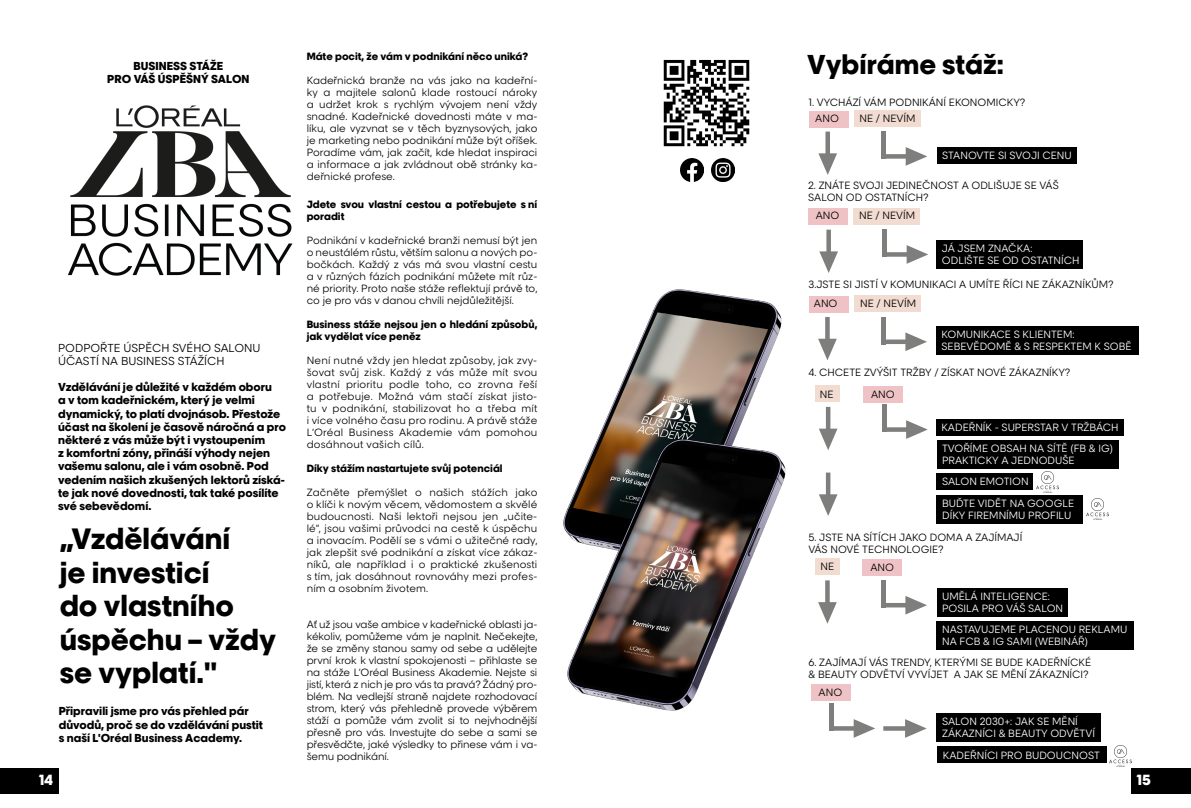
<style>
.page{position:relative;width:1191px;height:808px;background:#fff}
.page>*{position:absolute;margin:0;border:0;box-sizing:border-box;transform-origin:0 0}
.t1{font:28px/33.6px "LOREAL PRO 5 Bold";color:#000}
.t2{font:26px "LOREAL PRO 5 Bold";color:#000}
.t3{font:14px "LOREAL PRO 5 Bold";color:#fff}
.t4{font:11px/13.2px "LOREAL PRO 5 Bold";color:#000}
.t5{font:11px/13.2px "LOREAL PRO 2 Book";color:#000}
.t6{font:10px/12px "LOREAL PRO 2 Book";color:#000;text-align:justify}
.t7{font:10px/12px "LOREAL PRO 2 Book";color:#fff}
.t8{font:10px/12px "LOREAL PRO 5 Bold";color:#000}
</style>
<div class="page">
<div style="left:0;top:768px;width:59px;height:26px;background:#000"></div>
<div style="left:1131px;top:768px;width:60px;height:25px;background:#000"></div>
<img style="left:68px;top:105px;width:225px;height:171px">
<img style="left:564px;top:289px;width:217px;height:244px">
<img style="left:567px;top:439px;width:218px;height:271px">
<div style="left:854px;top:111px;width:66px;height:16px;background:#f2dbd1"></div>
<div style="left:854px;top:208px;width:66px;height:16px;background:#f2dbd1"></div>
<div style="left:854px;top:296px;width:67px;height:16px;background:#f2dbd1"></div>
<div style="left:815px;top:385px;width:25px;height:17px;background:#f2dbd1"></div>
<div style="left:815px;top:558px;width:25px;height:17px;background:#f2dbd1"></div>
<div style="left:936px;top:147px;width:140px;height:17px;background:#000"></div>
<div style="left:936px;top:419px;width:187px;height:17px;background:#000"></div>
<div style="left:936px;top:473px;width:97px;height:17px;background:#000"></div>
<div style="left:937px;top:747px;width:169px;height:16px;background:#000"></div>
<div style="left:936px;top:241px;width:146px;height:28px;background:#000"></div>
<div style="left:936px;top:326px;width:202px;height:29px;background:#000"></div>
<div style="left:936px;top:440px;width:182px;height:29px;background:#000"></div>
<div style="left:936px;top:588px;width:131px;height:29px;background:#000"></div>
<div style="left:936px;top:714px;width:165px;height:28px;background:#000"></div>
<div style="left:936px;top:495px;width:146px;height:28px;background:#000"></div>
<div style="left:936px;top:622px;width:198px;height:28px;background:#000"></div>
<div style="left:808px;top:111px;width:40px;height:16px;background:#efc3c5"></div>
<div style="left:808px;top:208px;width:40px;height:17px;background:#efc3c5"></div>
<div style="left:809px;top:296px;width:40px;height:16px;background:#efc3c5"></div>
<div style="left:863px;top:386px;width:40px;height:17px;background:#efc3c5"></div>
<div style="left:862px;top:559px;width:40px;height:17px;background:#efc3c5"></div>
<div style="left:810px;top:684px;width:40px;height:17px;background:#efc3c5"></div>
<svg style="left:818px;top:132px;width:19px;height:43px"></svg>
<svg style="left:819px;top:230px;width:19px;height:43px"></svg>
<svg style="left:818px;top:317px;width:19px;height:43px"></svg>
<svg style="left:819px;top:407px;width:18px;height:43px"></svg>
<svg style="left:819px;top:473px;width:18px;height:43px"></svg>
<svg style="left:818px;top:580px;width:19px;height:44px"></svg>
<svg style="left:883px;top:719px;width:43px;height:19px"></svg>
<svg style="left:886px;top:147px;width:41px;height:19px"></svg>
<div style="left:881px;top:132px;width:5px;height:27px;background:#7e7e7d"></div>
<svg style="left:887px;top:245px;width:41px;height:19px"></svg>
<div style="left:882px;top:230px;width:5px;height:27px;background:#7e7e7d"></div>
<svg style="left:883px;top:332px;width:44px;height:19px"></svg>
<hr style="left:881px;top:317px;width:4px;height:27px;background:#7e7e7d">
<svg style="left:886px;top:420px;width:41px;height:19px"></svg>
<hr style="left:882px;top:405px;width:4px;height:27px;background:#7e7e7d">
<svg style="left:883px;top:596px;width:44px;height:18px"></svg>
<hr style="left:881px;top:580px;width:4px;height:27px;background:#7e7e7d">
<svg style="left:834px;top:719px;width:41px;height:19px"></svg>
<div style="left:829px;top:704px;width:5px;height:27px;background:#7e7e7d"></div>
<img style="left:680px;top:158px;width:24px;height:23px">
<img style="left:711px;top:158px;width:24px;height:23px">
<img style="left:1036px;top:472px;width:22px;height:21px">
<img style="left:1086px;top:498px;width:22px;height:21px">
<img style="left:1109px;top:746px;width:22px;height:21px">
<img style="left:663px;top:59px;width:87px;height:88px">
<p class="t4" style="left:107px;top:59px;width:144px;text-align:center">BUSINESS STÁŽE<br>PRO VÁŠ ÚSPĚŠNÝ SALON</p>
<p class="t5" style="left:58px;top:340px;width:204px">PODPOŘTE ÚSPĚCH SVÉHO SALONU<br>ÚČASTÍ NA BUSINESS STÁŽÍCH</p>
<p class="t4" style="left:58px;top:380px;width:229px">Vzdělávání je důležité v každém oboru<br>a v tom kadeřnickém, který je velmi dynamický, to platí dvojnásob. Přestože účast na školení je časově náročná a pro některé z vás může být i vystoupením<br>z komfortní zóny, přináší výhody nejen vašemu salonu, ale i vám osobně. Pod vedením našich zkušených lektorů získá&shy;te jak nové dovednosti, tak také posílíte své sebevědomí.</p>
<h1 class="t1" style="left:60px;top:520px;width:218px">„Vzdělávání<br>je investicí<br>do vlastního úspěchu – vždy se vyplatí."</h1>
<p class="t4" style="left:59px;top:704px;width:206px">Připravili jsme pro vás přehled pár důvodů, proč se do vzdělávání pustit s naší L'Oréal Business Academy.</p>
<h3 class="t3" style="left:39px;top:769px;width:16px">14</h3>
<p class="t8" style="left:307px;top:50px;width:223px">Máte pocit, že vám v podnikání něco uniká?</p>
<p class="t6" style="left:307px;top:74px;width:232px">Kadeřnická branže na vás jako na kadeřní&shy;ky a majitele salonů klade rostoucí nároky a udržet krok s rychlým vývojem není vždy snadné. Kadeřnické dovednosti máte v ma&shy;líku, ale vyzvnat se v těch byznysových, jako je marketing nebo podnikání může být oříšek.<br>Poradíme vám, jak začít, kde hledat inspiraci a informace a jak zvládnout obě stránky ka&shy;deřnické profese.</p>
<p class="t8" style="left:307px;top:197px;width:232px">Jdete svou vlastní cestou a potřebujete s ní poradit</p>
<p class="t6" style="left:307px;top:233px;width:232px">Podnikání v kadeřnické branži nemusí být jen o neustálém růstu, větším salonu a nových po&shy;bočkách. Každý z vás má svou vlastní cestu a v různých fázích podnikání můžete mít růz&shy;né priority. Proto naše stáže reflektují právě to, co je pro vás v danou chvíli nejdůležitější.</p>
<p class="t8" style="left:307px;top:317px;width:232px">Business stáže nejsou jen o hledání způsobů, jak vydělat více peněz</p>
<p class="t6" style="left:307px;top:353px;width:232px">Není nutné vždy jen hledat způsoby, jak zvy&shy;šovat svůj zisk. Každý z vás může mít svou vlastní prioritu podle toho, co zrovna řeší a potřebuje. Možná vám stačí získat jisto&shy;tu v podnikání, stabilizovat ho a třeba mít i více volného času pro rodinu. A právě stáže L‘Oréal Business Akademie vám pomohou dosáhnout vašich cílů.</p>
<p class="t8" style="left:307px;top:461px;width:197px">Díky stážím nastartujete svůj potenciál</p>
<p class="t6" style="left:307px;top:485px;width:232px">Začněte přemýšlet o našich stážích jako o klíči k novým věcem, vědomostem a skvělé budoucnosti. Naši lektoři nejsou jen „učite&shy;lé“, jsou vašimi průvodci na cestě k úspěchu a inovacím. Podělí se s vámi o užitečné rady, jak zlepšit své podnikání a získat více zákaz&shy;níků, ale například i o praktické zkušenosti s tím, jak dosáhnout rovnováhy mezi profes&shy;ním a osobním životem.</p>
<p class="t6" style="left:307px;top:617px;width:232px">Ať už jsou vaše ambice v kadeřnické oblasti ja&shy;kékoliv, pomůžeme vám je naplnit. Nečekejte, že se změny stanou samy od sebe a udělejte první krok k vlastní spokojenosti – přihlaste se na stáže L‘Oréal Business Akademie. Nejste si jistí, která z nich je pro vás ta pravá? Žádný pro&shy;blém. Na vedlejší straně najdete rozhodovací strom, který vás přehledně provede výběrem stáží a pomůže vám zvolit si to nejvhodnější přesně pro vás. Investujte do sebe a sami se přesvědčte, jaké výsledky to přinese vám i va&shy;šemu podnikání.</p>
<h2 class="t2" style="left:807px;top:44px;width:198px">Vybíráme stáž:</h2>
<p class="t6" style="left:808px;top:95px;width:218px">1. VYCHÁZÍ VÁM PODNIKÁNÍ EKONOMICKY?</p>
<p class="t6" style="left:815px;top:111px;width:25px">ANO</p>
<p class="t6" style="left:859px;top:112px;width:57px">NE / NEVÍM</p>
<p class="t7" style="left:942px;top:149px;width:131px">STANOVTE SI SVOJI CENU</p>
<p class="t6" style="left:808px;top:179px;width:252px">2. ZNÁTE SVOJI JEDINEČNOST A ODLIŠUJE SE VÁŠ<br>SALON OD OSTATNÍCH?</p>
<p class="t6" style="left:815px;top:208px;width:25px">ANO</p>
<p class="t6" style="left:859px;top:209px;width:57px">NE / NEVÍM</p>
<p class="t7" style="left:942px;top:242px;width:139px">JÁ JSEM ZNAČKA:<br>ODLIŠTE SE OD OSTATNÍCH</p>
<p class="t6" style="left:808px;top:278px;width:307px">3.JSTE SI JISTÍ V KOMUNIKACI A UMÍTE ŘÍCI NE ZÁKAZNÍKŮM?</p>
<p class="t6" style="left:814px;top:297px;width:25px">ANO</p>
<p class="t6" style="left:860px;top:297px;width:57px">NE / NEVÍM</p>
<p class="t7" style="left:941px;top:328px;width:192px">KOMUNIKACE S KLIENTEM:<br>SEBEVĚDOMĚ &amp; S RESPEKTEM K SOBĚ</p>
<p class="t6" style="left:808px;top:366px;width:263px">4. CHCETE ZVÝŠIT TRŽBY / ZÍSKAT NOVÉ ZÁKAZNÍKY?</p>
<p class="t6" style="left:820px;top:387px;width:15px">NE</p>
<p class="t6" style="left:871px;top:388px;width:25px">ANO</p>
<p class="t7" style="left:941px;top:421px;width:179px">KADEŘNÍK - SUPERSTAR V TRŽBÁCH</p>
<p class="t7" style="left:942px;top:442px;width:172px">TVOŘÍME OBSAH NA SÍTĚ (FB &amp; IG)<br>PRAKTICKY A JEDNODUŠE</p>
<p class="t7" style="left:942px;top:475px;width:88px">SALON EMOTION</p>
<p class="t7" style="left:942px;top:496px;width:134px">BUĎTE VIDĚT NA GOOGLE<br>DÍKY FIREMNÍMU PROFILU</p>
<p class="t6" style="left:808px;top:531px;width:215px">5. JSTE NA SÍTÍCH JAKO DOMA A ZAJÍMAJÍ<br>VÁS NOVÉ TECHNOLOGIE?</p>
<p class="t6" style="left:820px;top:560px;width:15px">NE</p>
<p class="t6" style="left:870px;top:560px;width:25px">ANO</p>
<p class="t7" style="left:942px;top:590px;width:123px">UMĚLÁ INTELIGENCE:<br>POSILA PRO VÁŠ SALON</p>
<p class="t7" style="left:942px;top:623px;width:187px">NASTAVUJEME PLACENOU REKLAMU<br>NA FCB &amp; IG SAMI (WEBINÁŘ)</p>
<p class="t6" style="left:808px;top:656px;width:284px">6. ZAJÍMAJÍ VÁS TRENDY, KTERÝMI SE BUDE KADEŘNÍCKÉ &amp; BEAUTY ODVĚTVÍ VYVÍJET A JAK SE MĚNÍ ZÁKAZNÍCI?</p>
<p class="t6" style="left:818px;top:685px;width:25px">ANO</p>
<p class="t7" style="left:942px;top:715px;width:154px">SALON 2030+: JAK SE MĚNÍ<br>ZÁKAZNÍCI &amp; BEAUTY ODVĚTVÍ</p>
<p class="t7" style="left:943px;top:748px;width:159px">KADEŘNÍCI PRO BUDOUCNOST</p>
<h3 class="t3" style="left:1136px;top:769px;width:16px">15</h3>
</div>
